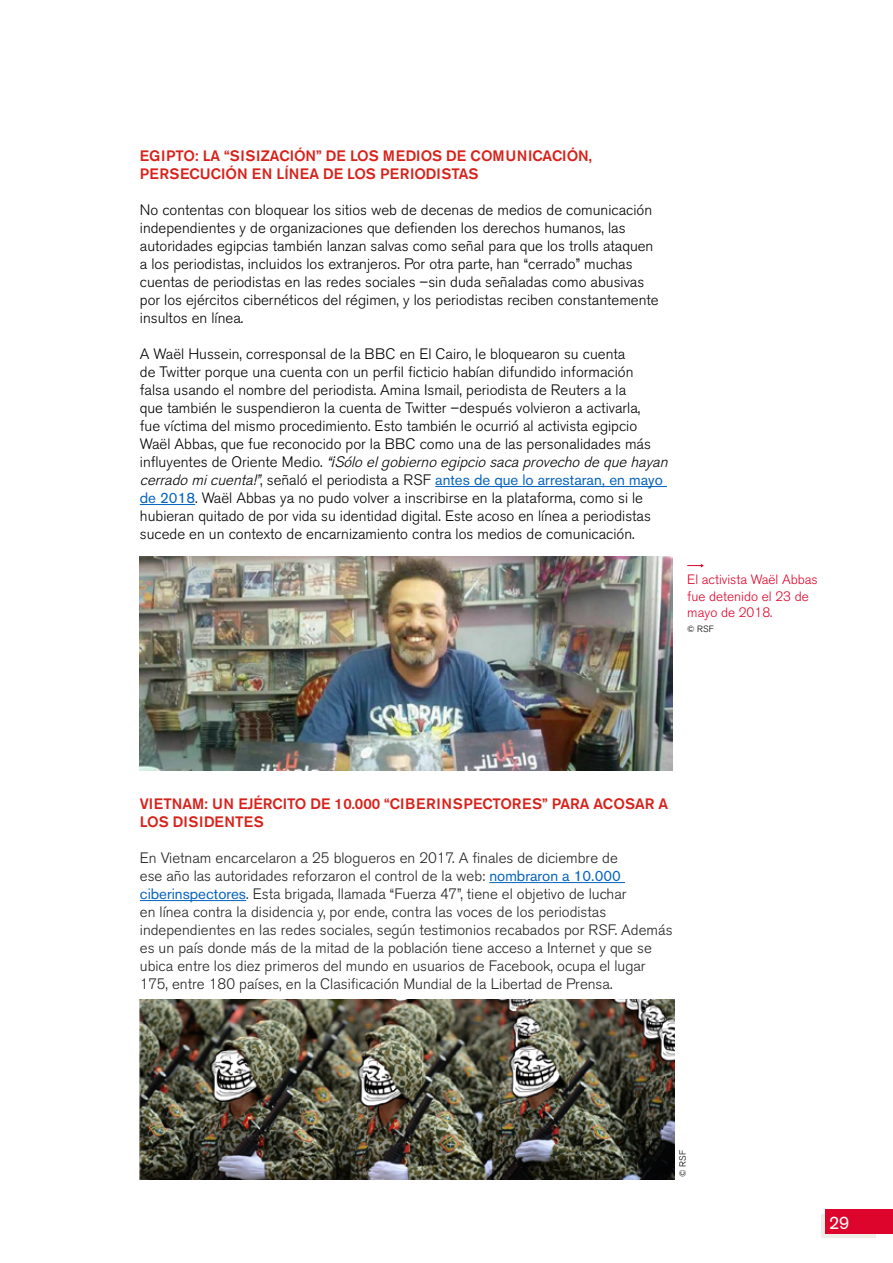
<style>
.page{position:relative;width:893px;height:1263px;background:#fff}
.page>*{position:absolute;margin:0;border:0;box-sizing:border-box;transform-origin:0 0}
.t1{font:18px "Akzidenz Grotesk";color:#fff}
.t2{font:300 15px/18px "Akzidenz Grotesk BE";color:#000}
.t3{font:300 15px/18px "Akzidenz Grotesk BE";color:#222}
.t4{font:500 15px/18px "Akzidenz Grotesk BE";color:#d8221b}
.t5{font:300 13.5px/16.5px "Akzidenz Grotesk BE";color:#dd052b}
.t6{font:300 9px "Akzidenz Grotesk BE";letter-spacing:.02em;color:#000}
.s1{font-style:italic}
.s2{font-weight:400;color:#0563c1}
</style>
<div class="page">
<div style="left:822px;top:1214px;width:54px;height:23px;background:#f0ede7"></div>
<div style="left:826px;top:1209px;width:67px;height:25px;background:#dd052b"></div>
<img style="left:140px;top:556px;width:533px;height:214px">
<hr style="left:435px;top:486px;width:232px;height:1px;background:#0563c1">
<hr style="left:140px;top:504px;width:55px;height:1px;background:#0563c1">
<hr style="left:489px;top:882px;width:136px;height:1px;background:#0563c1">
<hr style="left:140px;top:900px;width:106px;height:1px;background:#0563c1">
<svg style="left:687px;top:564px;width:17px;height:3px"></svg>
<img style="left:140px;top:999px;width:535px;height:181px">
<p class="t4" style="left:140px;top:147px;width:454px">EGIPTO: LA “SISIZACIÓN” DE LOS MEDIOS DE COMUNICACIÓN,<br>PERSECUCIÓN EN LÍNEA DE LOS PERIODISTAS</p>
<p class="t2" style="left:140px;top:201px;width:520px">No contentas con bloquear los sitios web de decenas de medios de comunicación independientes y de organizaciones que defienden los derechos humanos, las autoridades egipcias también lanzan salvas como señal para que los trolls ataquen a los periodistas, incluidos los extranjeros. Por otra parte, han “cerrado” muchas cuentas de periodistas en las redes sociales –sin duda señaladas como abusivas por los ejércitos cibernéticos del régimen, y los periodistas reciben constantemente insultos en línea.</p>
<p class="t2" style="left:140px;top:345px;width:533px">A Waël Hussein, corresponsal de la BBC en El Cairo, le bloquearon su cuenta<br>de Twitter porque una cuenta con un perfil ficticio habían difundido información<br>falsa usando el nombre del periodista. Amina Ismail, periodista de Reuters a la<br>que también le suspendieron la cuenta de Twitter –después volvieron a activarla,<br>fue víctima del mismo procedimiento. Esto también le ocurrió al activista egipcio Waël Abbas, que fue reconocido por la BBC como una de las personalidades más<br>i n fl u y e n t e s d e O r i e n t e M e d i o . <span class="s1">“¡Sólo elgobierno egipcio saca provecho de que hayan cerrado micuenta!”</span>, señaló el periodista a RSF <span class="s2">antes de que lo arrestaran, en mayo de 2018</span>. Waël Abbas ya no pudo volver a inscribirse en la plataforma, como si le hubieran quitado de por vida su identidad digital. Este acoso en línea a periodistas sucede en un contexto de encarnizamiento contra los medios de comunicación.</p>
<p class="t5" style="left:687px;top:571px;width:132px">El activista Waël Abbas fue detenido el 23 de mayo de 2018.</p>
<p class="t6" style="left:687px;top:624px;width:28px">© RSF</p>
<p class="t4" style="left:140px;top:795px;width:530px">VIETNAM: UN EJÉRCITO DE 10.000 “CIBERINSPECTORES” PARA ACOSAR A<br>LOS DISIDENTES</p>
<p class="t3" style="left:140px;top:849px;width:534px">En Vietnam encarcelaron a 25 blogueros en 2017. A finales de diciembre de<br>ese año las autoridades reforzaron el control de la web: <span class="s2">nombraron a 10.000 ciberinspectores</span>. Esta brigada, llamada “Fuerza 47”, tiene el objetivo de luchar<br>en línea contra la disidencia y, por ende, contra las voces de los periodistas independientes en las redes sociales, según testimonios recabados por RSF. Además es un país donde más de la mitad de la población tiene acceso a Internet y que se ubica entre los diez primeros del mundo en usuarios de Facebook, ocupa el lugar 175, entre 180 países, en la Clasificación Mundial de la Libertad de Prensa.</p>
<p class="t6" style="left:678px;top:1176px;width:28px;rotate:-90deg">© RSF</p>
<p class="t1" style="left:829px;top:1212px;width:22px">29</p>
</div>
